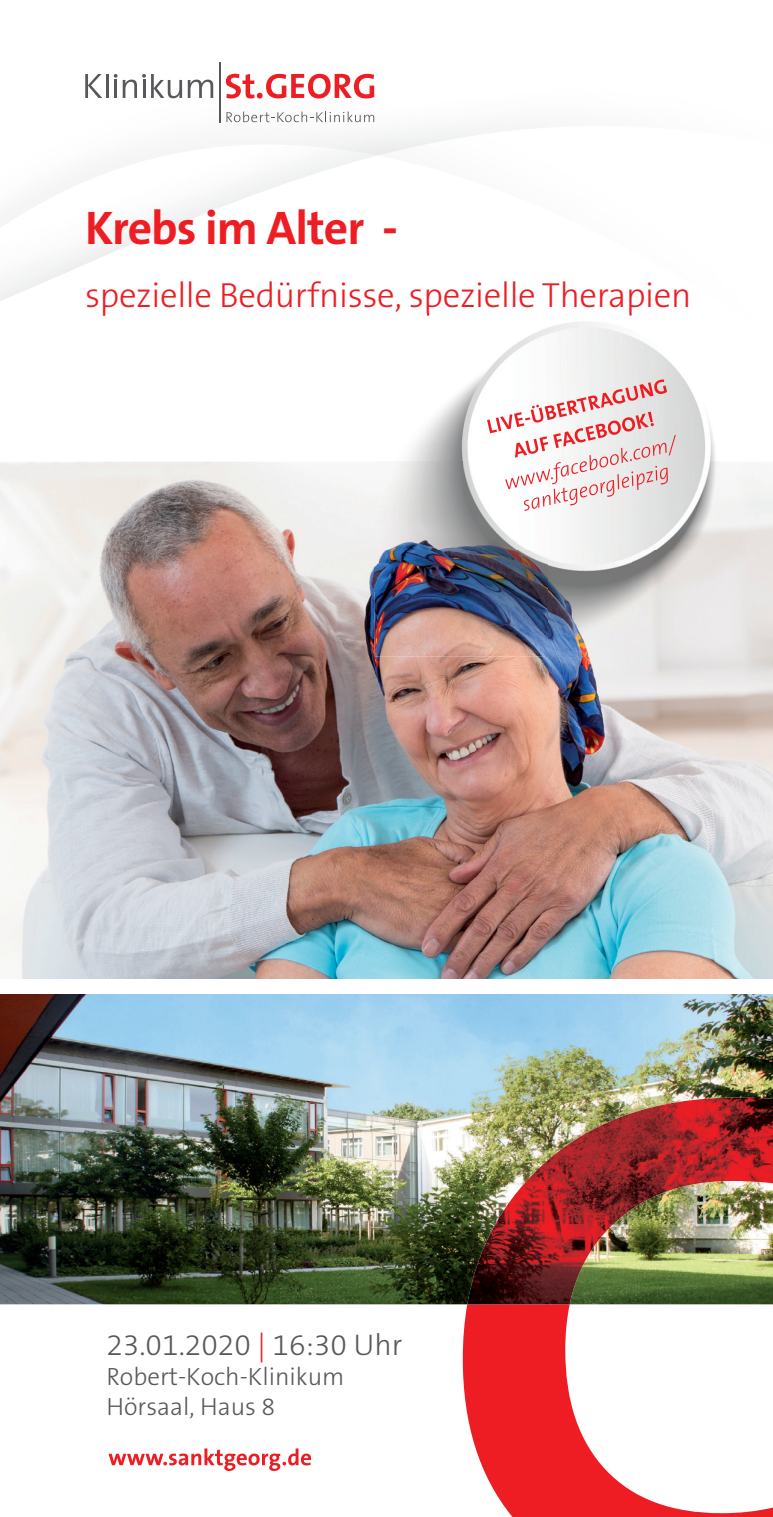
<style>
.page{position:relative;width:773px;height:1517px;background:#fff}
.page>*{position:absolute;margin:0;border:0;box-sizing:border-box;transform-origin:0 0}
.t1{font:700 47.5px "The Sans B W7";letter-spacing:-.02em;color:#ee1d23}
.t2{font:300 35px "The Sans B W3";letter-spacing:-.01em;color:#ee1d23}
.t3{font:300 30px "The Sans B W3";color:#57585a}
.t4{font:300 25px/29.5px "The Sans B W3";color:#57585a}
.s1{color:#ee1d23}
</style>
<div class="page">
<img style="left:0;top:994px;width:772px;height:310px">
<img style="left:0;top:462px;width:772px;height:517px">
<img style="left:0;top:62px;width:510px;height:166px">
<svg style="left:108px;top:1448px;width:203px;height:23px"></svg>
<svg style="left:462px;top:1304px;width:310px;height:213px"></svg>
<img style="left:467px;top:1097px;width:305px;height:207px">
<svg style="left:226px;top:111px;width:148px;height:11px"></svg>
<svg style="left:85px;top:74px;width:17px;height:24px"></svg>
<hr style="left:106px;top:74px;width:3px;height:24px;background:#57585a">
<svg style="left:114px;top:74px;width:3px;height:4px"></svg>
<hr style="left:114px;top:80px;width:3px;height:18px;background:#57585a">
<svg style="left:123px;top:74px;width:59px;height:24px"></svg>
<svg style="left:188px;top:80px;width:25px;height:18px"></svg>
<hr style="left:219px;top:62px;width:1px;height:60px;background:#57585a">
<svg style="left:226px;top:74px;width:148px;height:25px"></svg>
<img style="left:374px;top:462px;width:3px;height:129px">
<img style="left:545px;top:639px;width:171px;height:17px">
<img style="left:374px;top:591px;width:171px;height:65px">
<img style="left:427px;top:315px;width:205px;height:16px">
<img style="left:716px;top:461px;width:3px;height:178px">
<img style="left:427px;top:313px;width:205px;height:2px">
<img style="left:377px;top:331px;width:339px;height:308px">
<svg style="left:487px;top:379px;width:188px;height:132px"></svg>
<h1 class="t1" style="left:85px;top:198px;width:314px">Krebs im Alter -</h1>
<p class="t2" style="left:85px;top:272px;width:607px">spezielle Bedürfnisse, spezielle Therapien</p>
<p class="t3" style="left:106px;top:1325px;width:297px">23.01.2020 <span class="s1">|</span> 16:30 Uhr</p>
<p class="t4" style="left:106px;top:1361px;width:239px">Robert-Koch-Klinikum<br>Hörsaal, Haus 8</p>
</div>
